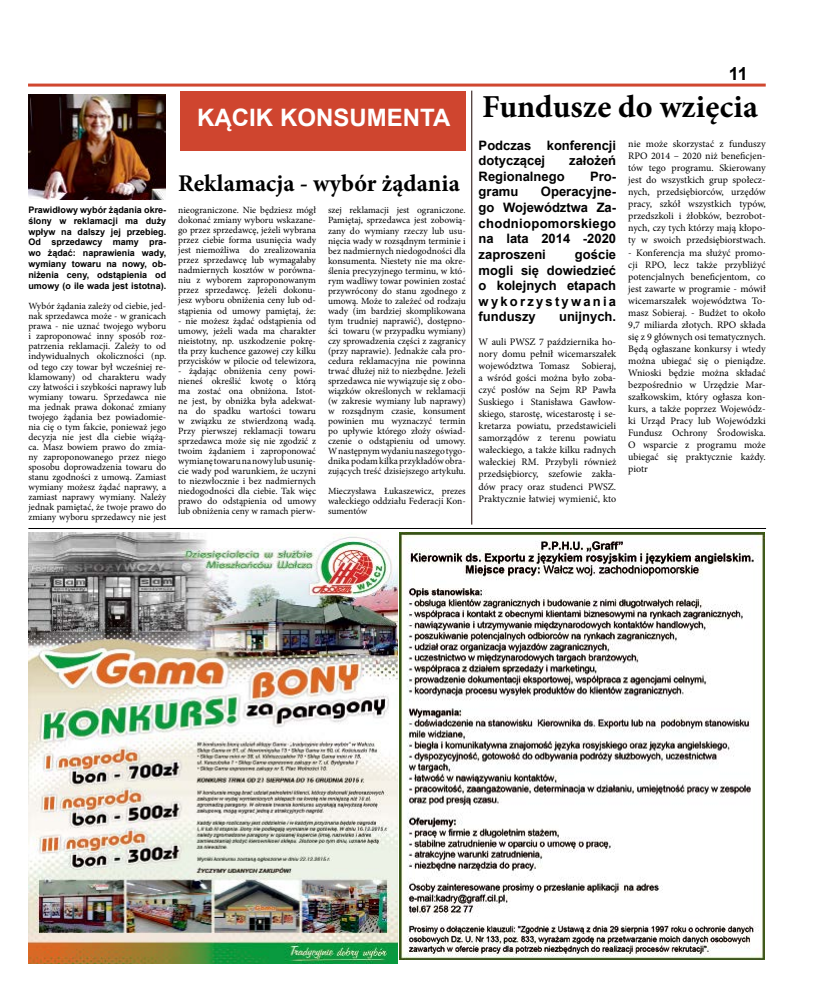
<style>
.page{position:relative;width:820px;height:993px;background:#fff}
.page>*{position:absolute;margin:0;border:0;box-sizing:border-box;transform-origin:0 0}
.t1{font:700 32px "Minion Pro";color:#000}
.t2{font:700 24px "Minion Pro";color:#000}
.t3{font:700 18px "Arial";color:#000}
.t4{font:700 13px/15.6px "Arial";color:#000;text-align:justify}
.t5{font:10px/12px "Minion Pro";color:#000;text-align:justify}
.t6{font:9.5px/10px "Minion Pro";color:#000;text-align:justify}
.t7{font:700 9px/10.8px "Arial";color:#000;text-align:justify}
</style>
<div class="page">
<hr style="left:28px;top:84px;width:737px;height:3px;background:#d0472f">
<hr style="left:471px;top:91px;width:1px;height:433px;background:#1a0300">
<hr style="left:28px;top:528px;width:737px;height:1px;background:#000">
<div style="left:180px;top:91px;width:285px;height:59px;background:#cf452f"></div>
<img style="left:28px;top:94px;width:138px;height:105px">
<img style="left:29px;top:532px;width:368px;height:430px">
<img style="left:399px;top:532px;width:365px;height:426px">
<p class="t7" style="left:28px;top:204px;width:139px">Prawidłowy wybór żądania okre&shy;ślony w reklamacji ma duży wpływ na dalszy jej przebieg.<br>Od sprzedawcy mamy pra&shy;wo żądać: naprawienia wady, wymiany towaru na nowy, ob&shy;niżenia ceny, odstąpienia od umowy (o ile wada jest istotna).</p>
<p class="t6" style="left:28px;top:301px;width:139px">Wybór żądania zależy od ciebie, jed&shy;nak sprzedawca może - w granicach prawa - nie uznać twojego wyboru i zaproponować inny sposób roz&shy;patrzenia reklamacji. Zależy to od indywidualnych okoliczności (np. od tego czy towar był wcześniej re&shy;klamowany) od charakteru wady czy łatwości i szybkości naprawy lub wymiany towaru. Sprzedawca nie ma jednak prawa dokonać zmiany twojego żądania bez powiadomie&shy;nia cię o tym fakcie, ponieważ jego decyzja nie jest dla ciebie wiążą&shy;ca. Masz bowiem prawo do zmia&shy;ny zaproponowanego przez niego sposobu doprowadzenia towaru do stanu zgodności z umową. Zamiast wymiany możesz żądać naprawy, a zamiast naprawy wymiany. Należy jednak pamiętać, że twoje prawo do zmiany wyboru sprzedawcy nie jest</p>
<h3 class="t3" style="left:728px;top:62px;width:21px">11</h3>
<h1 class="t1" style="left:197px;top:84px;width:562px"><sub>KĄCIK</sub> <sub>KONSUMENTA</sub> Fundusze do wzięcia</h1>
<h3 class="t4" style="left:478px;top:137px;width:139px">Podczas konferencji dotyczącej</h3>
<p class="t5" style="left:628px;top:138px;width:139px">nie może skorzystać z funduszy RPO 2014 – 2020 niż beneficjen&shy;tów tego programu. Skierowany jest do wszystkich grup społecz&shy;nych, przedsiębiorców, urzędów pracy, szkół wszystkich typów, przedszkoli i żłobków, bezrobot&shy;nych, czy tych którzy mają kłopo&shy;ty w swoich przedsiębiorstwach.</p>
<p class="t5" style="left:628px;top:246px;width:139px">- Konferencja ma służyć promo&shy;cji RPO, lecz także przybliżyć potencjalnych beneficjentom, co jest zawarte w programie - mówił wicemarszałek województwa To&shy;masz Sobieraj. - Budżet to około 9,7 miliarda złotych. RPO składa się z 9 głównych osi tematycznych.<br>Będą ogłaszane konkursy i wtedy można ubiegać się o pieniądze.<br>Wnioski będzie można składać bezpośrednio w Urzędzie Mar&shy;szałkowskim, który ogłasza kon&shy;kurs, a także poprzez Wojewódz&shy;ki Urząd Pracy lub Wojewódzki Fundusz Ochrony Środowiska.<br>O wsparcie z programu może ubiegać się praktycznie każdy. piotr</p>
<h3 class="t4" style="left:569px;top:153px;width:48px">założeń</h3>
<h3 class="t4" style="left:478px;top:169px;width:87px">Regionalnego</h3>
<h3 class="t4" style="left:590px;top:169px;width:27px">Pro-</h3>
<h3 class="t4" style="left:478px;top:184px;width:41px">gramu</h3>
<h2 class="t2" style="left:178px;top:166px;width:283px">Reklamacja - wybór żądania</h2>
<h3 class="t4" style="left:478px;top:184px;width:139px;text-indent:62px">Operacyjne&shy;go Województwa Za&shy;chodniopomorskiego na lata 2014 -2020 zaproszeni</h3>
<p class="t6" style="left:178px;top:205px;width:139px">nieograniczone. Nie będziesz mógł dokonać zmiany wyboru wskazane&shy;go przez sprzedawcę, jeżeli wybrana przez ciebie forma usunięcia wady jest niemożliwa do zrealizowania przez sprzedawcę lub wymagałaby nadmiernych kosztów w porówna&shy;niu z wyborem zaproponowanym przez sprzedawcę. Jeżeli dokonu&shy;jesz wyboru obniżenia ceny lub od&shy;stąpienia od umowy pamiętaj, że:</p>
<p class="t6" style="left:178px;top:315px;width:139px">- nie możesz żądać odstąpienia od umowy, jeżeli wada ma charakter nieistotny, np. uszkodzenie pokrę&shy;tła przy kuchence gazowej czy kilku przycisków w pilocie od telewizora,</p>
<p class="t6" style="left:178px;top:365px;width:139px">- żądając obniżenia ceny powi&shy;nieneś określić kwotę o którą ma zostać ona obniżona. Istot&shy;ne jest, by obniżka była adekwat&shy;na do spadku wartości towaru w związku ze stwierdzoną wadą.<br>Przy pierwszej reklamacji towaru sprzedawca może się nie zgodzić z twoim żądaniem i zaproponować wymianę towaru na nowy lub usunię&shy;cie wady pod warunkiem, że uczyni to niezwłocznie i bez nadmiernych niedogodności dla ciebie. Tak więc prawo do odstąpienia od umowy lub obniżenia ceny w ramach pierw-</p>
<p class="t6" style="left:328px;top:205px;width:139px">szej reklamacji jest ograniczone.<br>Pamiętaj, sprzedawca jest zobowią&shy;zany do wymiany rzeczy lub usu&shy;nięcia wady w rozsądnym terminie i bez nadmiernych niedogodności dla konsumenta. Niestety nie ma okre&shy;ślenia precyzyjnego terminu, w któ&shy;rym wadliwy towar powinien zostać przywrócony do stanu zgodnego z umową. Może to zależeć od rodzaju wady (im bardziej skomplikowana tym trudniej naprawić), dostępno&shy;ści towaru (w przypadku wymiany) czy sprowadzenia części z zagranicy (przy naprawie). Jednakże cała pro&shy;cedura reklamacyjna nie powinna trwać dłużej niż to niezbędne. Jeżeli sprzedawca nie wywiązuje się z obo&shy;wiązków określonych w reklamacji (w zakresie wymiany lub naprawy) w rozsądnym czasie, konsument powinien mu wyznaczyć termin po upływie którego złoży oświad&shy;czenie o odstąpieniu od umowy.<br>W następnym wydaniu naszego tygo&shy;dnika podam kilka przykładów obra&shy;zujących treść dzisiejszego artykułu.</p>
<p class="t6" style="left:328px;top:485px;width:139px">Mieczysława Łukaszewicz, prezes wałeckiego oddziału Federacji Kon&shy;sumentów</p>
<h3 class="t4" style="left:478px;top:247px;width:139px;text-indent:96px">goście mogli się dowiedzieć o kolejnych etapach wykorzystywania funduszy</h3>
<h3 class="t4" style="left:559px;top:309px;width:59px">unijnych.</h3>
<p class="t5" style="left:478px;top:336px;width:139px">W auli PWSZ 7 października ho&shy;nory domu pełnił wicemarszałek województwa Tomasz Sobieraj, a wśród gości można było zoba&shy;czyć posłów na Sejm RP Pawła Suskiego i Stanisława Gawłow&shy;skiego, starostę, wicestarostę i se&shy;kretarza powiatu, przedstawicieli samorządów z terenu powiatu wałeckiego, a także kilku radnych wałeckiej RM. Przybyli również przedsiębiorcy, szefowie zakła&shy;dów pracy oraz studenci PWSZ.<br>Praktycznie łatwiej wymienić, kto</p>
</div>
